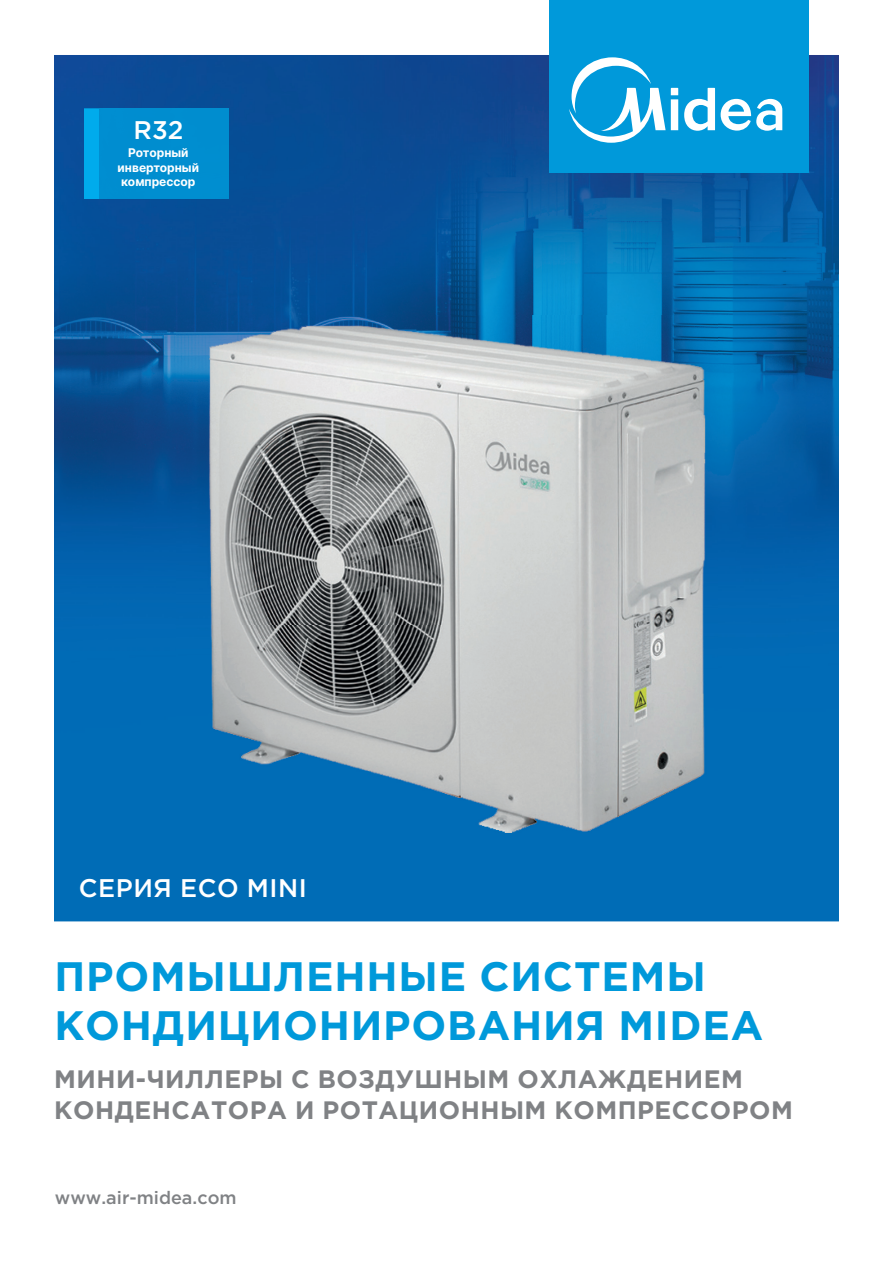
<style>
.page{position:relative;width:893px;height:1263px;background:#fff}
.page>*{position:absolute;margin:0;border:0;box-sizing:border-box;transform-origin:0 0}
.t1{font:700 41.1px/49.3px "Gotham Pro";letter-spacing:.02em;color:#0099da}
.t2{font:500 25.5px "Gotham Pro";letter-spacing:.02em;color:#fff}
.t3{font:700 25.2px/30.2px "Gotham Pro";letter-spacing:.02em;color:#808285}
.t4{font:500 18px "Gotham Pro";color:#808285}
.t5{font:700 12px/14.4px "Inter";color:#fff;text-align:center}
</style>
<div class="page">
<img style="left:54px;top:55px;width:785px;height:866px">
<div style="left:550px;top:0;width:259px;height:172px;background:#0099da"></div>
<svg style="left:569px;top:57px;width:213px;height:86px"></svg>
<div style="left:99px;top:109px;width:130px;height:90px;background:#008dd0"></div>
<div style="left:85px;top:109px;width:14px;height:90px;background:#00abec"></div>
<img style="left:177px;top:316px;width:541px;height:516px">
<p class="t2" style="left:133px;top:115px;width:52px">R32</p>
<p class="t5" style="left:118px;top:146px;width:83px">Роторный инверторный компрессор</p>
<p class="t2" style="left:79px;top:873px;width:229px">СЕРИЯ ECO MINI</p>
<h1 class="t1" style="left:54px;top:951px;width:710px">ПРОМЫШЛЕННЫЕ СИСТЕМЫ<br>КОНДИЦИОНИРОВАНИЯ MIDEA</h1>
<p class="t3" style="left:54px;top:1064px;width:740px">МИНИ-ЧИЛЛЕРЫ С ВОЗДУШНЫМ ОХЛАЖДЕНИЕМ<br>КОНДЕНСАТОРА И РОТАЦИОННЫМ КОМПРЕССОРОМ</p>
<p class="t4" style="left:55px;top:1187px;width:183px">www.air-midea.com</p>
</div>
